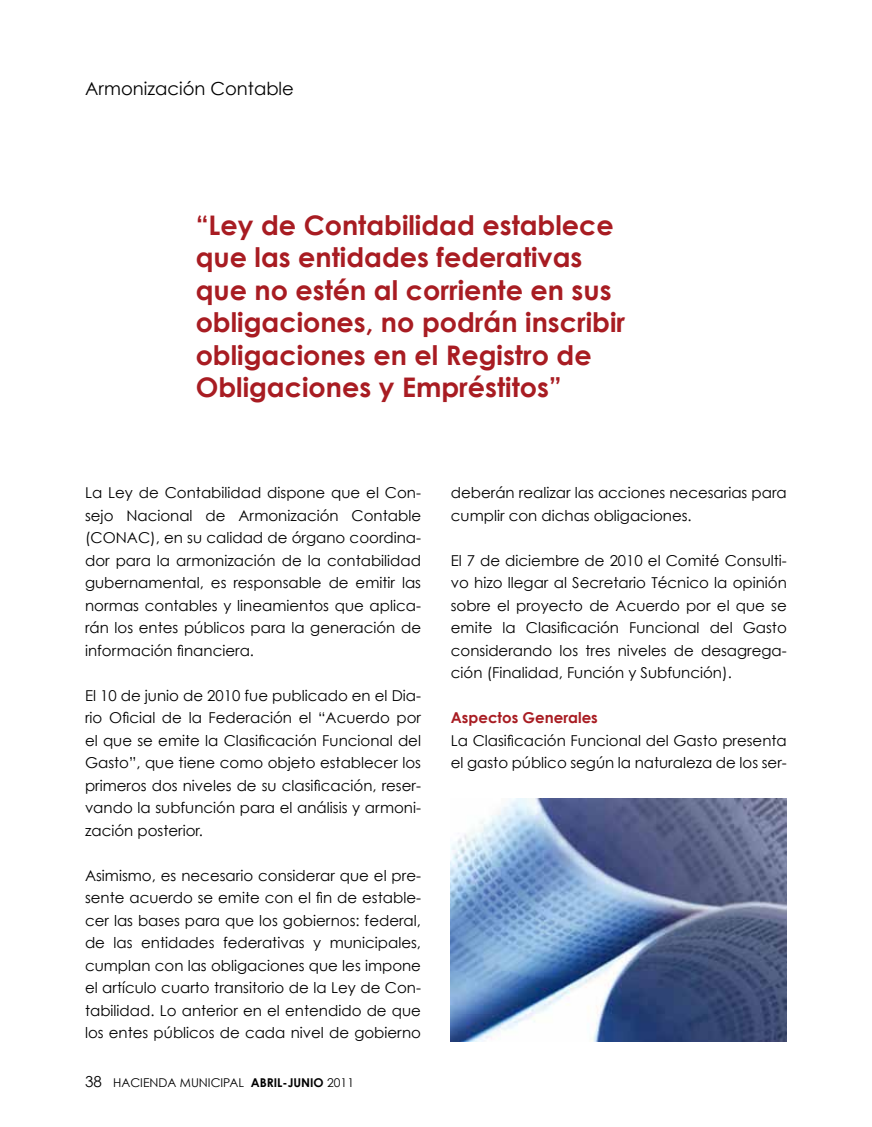
<style>
.page{position:relative;width:872px;height:1127px;background:#fff}
.page>*{position:absolute;margin:0;border:0;box-sizing:border-box;transform-origin:0 0}
.t1{font:700 27px/32.4px "Century Gothic";color:#a81c22}
.t2{font:18px "Century Gothic";color:#000}
.t3{font:15px/22.5px "Century Gothic";color:#000;text-align:justify}
.t4{font:700 15px "Century Gothic";color:#a81c22}
.t5{font:12.15px "Century Gothic";color:#000}
.s1{font-size:15.15px}
.s2{font-weight:700}
</style>
<div class="page">
<img style="left:451px;top:798px;width:335px;height:243px">
<p class="t2" style="left:85px;top:78px;width:210px">Armonización Contable</p>
<h1 class="t1" style="left:196px;top:208px;width:431px">“Ley de Contabilidad establece que las entidades federativas que no estén al corriente en sus obligaciones, no podrán inscribir obligaciones en el Registro de<br>Obligaciones y Empréstitos”</h1>
<p class="t3" style="left:85px;top:481px;width:337px">La Ley de Contabilidad dispone que el Con&shy;sejo Nacional de Armonización Contable (CONAC), en su calidad de órgano coordina&shy;dor para la armonización de la contabilidad gubernamental, es responsable de emitir las normas contables y lineamientos que aplica&shy;rán los entes públicos para la generación de información financiera.</p>
<p class="t3" style="left:85px;top:684px;width:337px">El 10 de junio de 2010 fue publicado en el Dia&shy;rio Oficial de la Federación el “Acuerdo por el que se emite la Clasificación Funcional del Gasto”, que tiene como objeto establecer los primeros dos niveles de su clasificación, reser&shy;vando la subfunción para el análisis y armoni&shy;zación posterior.</p>
<p class="t3" style="left:85px;top:864px;width:337px">Asimismo, es necesario considerar que el pre&shy;sente acuerdo se emite con el fin de estable&shy;cer las bases para que los gobiernos: federal, de las entidades federativas y municipales, cumplan con las obligaciones que les impone el artículo cuarto transitorio de la Ley de Con&shy;tabilidad. Lo anterior en el entendido de que los entes públicos de cada nivel de gobierno</p>
<p class="t5" style="left:85px;top:1075px;width:270px"><span class="s1">38</span> HACIENDA MUNICIPAL <span class="s2">ABRIL-JUNIO</span> 2011</p>
<p class="t3" style="left:451px;top:481px;width:337px">deberán realizar las acciones necesarias para cumplir con dichas obligaciones.</p>
<p class="t3" style="left:451px;top:549px;width:337px">El 7 de diciembre de 2010 el Comité Consulti&shy;vo hizo llegar al Secretario Técnico la opinión sobre el proyecto de Acuerdo por el que se emite la Clasificación Funcional del Gasto considerando los tres niveles de desagrega&shy;ción (Finalidad, Función y Subfunción).</p>
<p class="t4" style="left:451px;top:708px;width:148px">Aspectos Generales</p>
<p class="t3" style="left:451px;top:729px;width:337px">La Clasificación Funcional del Gasto presenta el gasto público según la naturaleza de los ser-</p>
</div>
